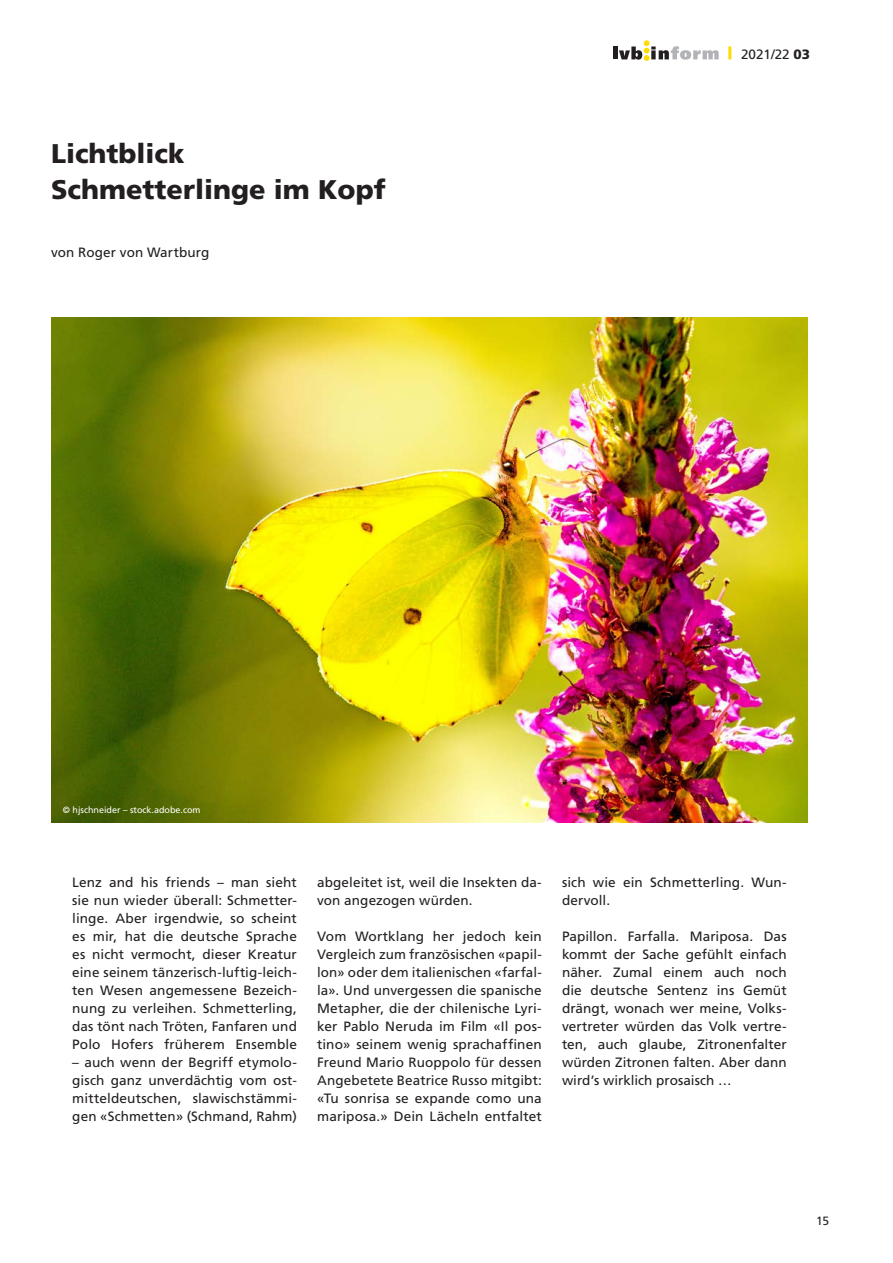
<style>
.page{position:relative;width:893px;height:1263px;background:#fff}
.page>*{position:absolute;margin:0;border:0;box-sizing:border-box;transform-origin:0 0}
.t1{font:900 27px/36px "Frutiger LT Std";color:#231f20}
.t2{font:13.5px/18px "Frutiger LT Std";letter-spacing:.005em;color:#231f20;text-align:justify}
.t3{font:12px "Frutiger LT Std";color:#231f20}
.t4{font:9px "Frutiger LT Std";color:#fff}
.s1{font-weight:900}
</style>
<div class="page">
<img style="left:51px;top:317px;width:757px;height:505px">
<hr style="left:613px;top:47px;width:4px;height:12px;background:#231f20">
<svg style="left:619px;top:40px;width:100px;height:21px"></svg>
<hr style="left:728px;top:46px;width:3px;height:14px;background:#ffdc01">
<h1 class="t1" style="left:51px;top:136px;width:336px">Lichtblick<br>Schmetterlinge im Kopf</h1>
<p class="t2" style="left:51px;top:243px;width:160px">von Roger von Wartburg</p>
<p class="t2" style="left:741px;top:45px;width:71px">2021/22 <span class="s1">03</span></p>
<p class="t4" style="left:63px;top:805px;width:139px">© hjschneider – stock.adobe.com</p>
<p class="t2" style="left:72px;top:873px;width:226px">Lenz and his friends – man sieht sie nun wieder überall: Schmetter&shy;linge. Aber irgendwie, so scheint es mir, hat die deutsche Sprache es nicht vermocht, dieser Kreatur eine seinem tänzerisch-luftig-leich&shy;ten Wesen angemessene Bezeich&shy;nung zu verleihen. Schmetterling, das tönt nach Tröten, Fanfaren und Polo Hofers früherem Ensemble</p>
<p class="t2" style="left:72px;top:1053px;width:226px">– auch wenn der Begriff etymolo&shy;gisch ganz unverdächtig vom ost&shy;mitteldeutschen, slawischstämmi&shy;gen «Schmetten» (Schmand, Rahm)</p>
<p class="t2" style="left:317px;top:873px;width:226px">abgeleitet ist, weil die Insekten da&shy;von angezogen würden.</p>
<p class="t2" style="left:317px;top:927px;width:226px">Vom Wortklang her jedoch kein Vergleich zum französischen «papil&shy;lon» oder dem italienischen «farfal&shy;la». Und unvergessen die spanische Metapher, die der chilenische Lyri&shy;ker Pablo Neruda im Film «Il pos&shy;tino» seinem wenig sprachaffinen Freund Mario Ruoppolo für dessen Angebetete Beatrice Russo mitgibt: «Tu sonrisa se expande como una mariposa.» Dein Lächeln entfaltet</p>
<p class="t2" style="left:562px;top:873px;width:226px">sich wie ein Schmetterling. Wun&shy;dervoll.</p>
<p class="t2" style="left:562px;top:927px;width:226px">Papillon. Farfalla. Mariposa. Das kommt der Sache gefühlt einfach näher. Zumal einem auch noch die deutsche Sentenz ins Gemüt drängt, wonach wer meine, Volks&shy;vertreter würden das Volk vertre&shy;ten, auch glaube, Zitronenfalter würden Zitronen falten. Aber dann wird’s wirklich prosaisch …</p>
<p class="t3" style="left:816px;top:1213px;width:14px">15</p>
</div>
